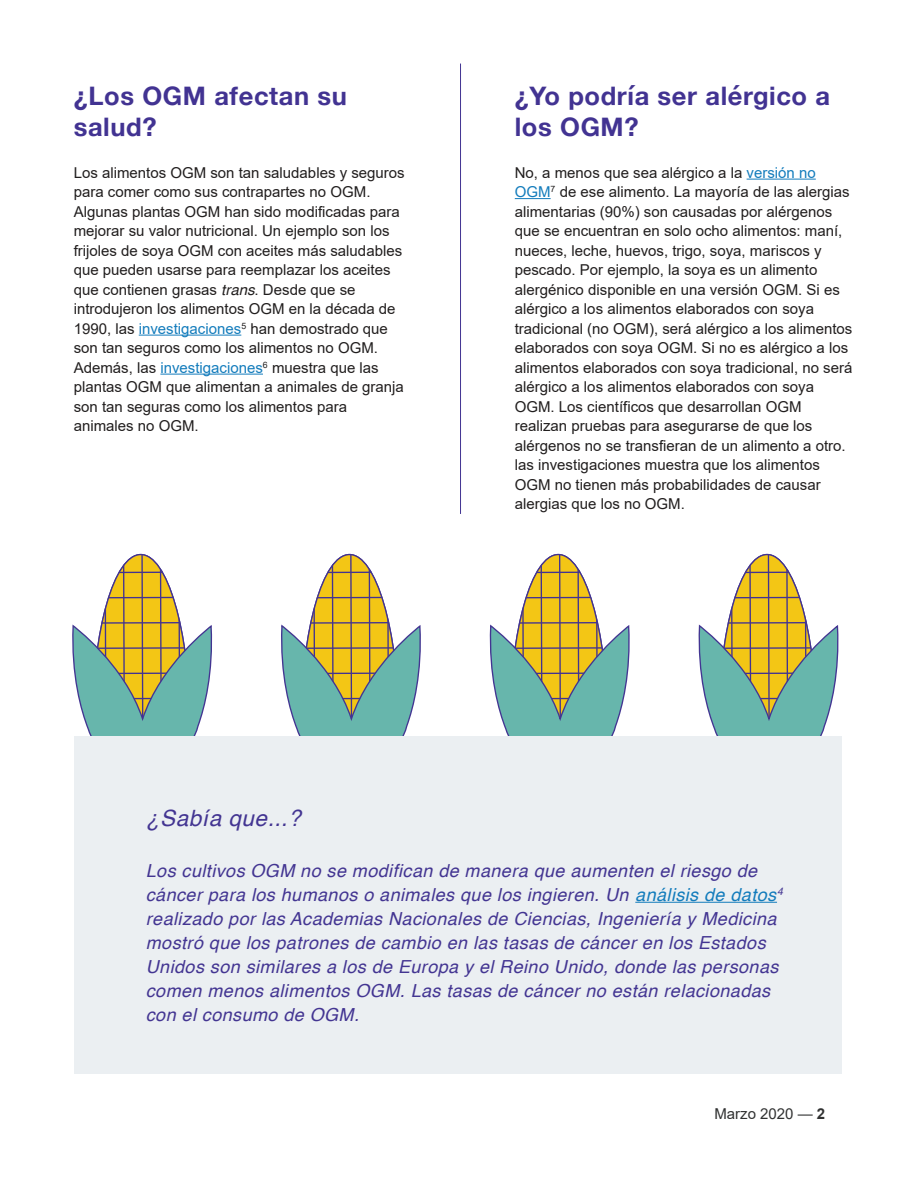
<style>
.page{position:relative;width:918px;height:1188px;background:#fff}
.page>*{position:absolute;margin:0;border:0;box-sizing:border-box;transform-origin:0 0}
.t1{font:700 25.5px/30.6px "Helvetica Neue";letter-spacing:.025em;color:#423392}
.t2{font:italic 22.5px "Helvetica";letter-spacing:.025em;color:#433592}
.t3{font:italic 18px/24px "Helvetica";letter-spacing:.025em;color:#433592}
.t4{font:15px/19.5px "Arial";color:#211e1e}
.t5{font:15px "Arial";color:#313232}
.s1{font-family:"Helvetica";font-style:italic}
.s2{color:#137cbc}
.s3{font-weight:700}
</style>
<div class="page">
<svg style="left:489px;top:553px;width:141px;height:183px"></svg>
<svg style="left:698px;top:553px;width:141px;height:183px"></svg>
<svg style="left:72px;top:553px;width:141px;height:183px"></svg>
<svg style="left:281px;top:553px;width:140px;height:183px"></svg>
<hr style="left:139px;top:335px;width:102px;height:1px;background:#137cbc">
<hr style="left:160px;top:374px;width:103px;height:1px;background:#137cbc">
<hr style="left:460px;top:64px;width:1px;height:450px;background:#433592">
<div style="left:74px;top:736px;width:767px;height:338px;background:#ebeff2"></div>
<hr style="left:635px;top:902px;width:142px;height:1px;background:#137cbc">
<hr style="left:747px;top:179px;width:69px;height:1px;background:#137cbc">
<hr style="left:515px;top:198px;width:36px;height:1px;background:#137cbc">
<h2 class="t1" style="left:74px;top:82px;width:275px">¿Los OGM afectan su salud?</h2>
<p class="t4" style="left:74px;top:163px;width:332px">Los alimentos OGM son tan saludables y seguros para comer como sus contrapartes no OGM.<br>Algunas plantas OGM han sido modificadas para mejorar su valor nutricional. Un ejemplo son los frijoles de soya OGM con aceites más saludables que pueden usarse para reemplazar los aceites que contienen grasas <span class="s1">trans</span>. Desde que se introdujeron los alimentos OGM en la década de 1990, las <span class="s2">investigaciones</span><sup>5</sup> han demostrado que son tan seguros como los alimentos no OGM.<br>Además, las <span class="s2">investigaciones</span><sup>6</sup> muestra que las plantas OGM que alimentan a animales de granja son tan seguras como los alimentos para animales no OGM.</p>
<h2 class="t1" style="left:515px;top:82px;width:317px">¿Yo podría ser alérgico a los OGM?</h2>
<p class="t4" style="left:515px;top:163px;width:339px">No, a menos que sea alérgico a la <span class="s2">versión no OGM</span><sup>7</sup> de ese alimento. La mayoría de las alergias alimentarias (90%) son causadas por alérgenos que se encuentran en solo ocho alimentos: maní, nueces, leche, huevos, trigo, soya, mariscos y pescado. Por ejemplo, la soya es un alimento alergénico disponible en una versión OGM. Si es alérgico a los alimentos elaborados con soya tradicional (no OGM), será alérgico a los alimentos elaborados con soya OGM. Si no es alérgico a los alimentos elaborados con soya tradicional, no será alérgico a los alimentos elaborados con soya OGM. Los científicos que desarrollan OGM realizan pruebas para asegurarse de que los alérgenos no se transfieran de un alimento a otro. las investigaciones muestra que los alimentos OGM no tienen más probabilidades de causar alergias que los no OGM.</p>
<p class="t2" style="left:146px;top:800px;width:156px">¿Sabía que...?</p>
<p class="t3" style="left:146px;top:859px;width:639px">Los cultivos OGM no se modifican de manera que aumenten el riesgo de cáncer para los humanos o animales que los ingieren. Un <span class="s2">análisis de datos</span><sup>4 </sup>realizado por las Academias Nacionales de Ciencias, Ingeniería y Medicina mostró que los patrones de cambio en las tasas de cáncer en los Estados Unidos son similares a los de Europa y el Reino Unido, donde las personas comen menos alimentos OGM. Las tasas de cáncer no están relacionadas con el consumo de OGM.</p>
<p class="t5" style="left:714px;top:1104px;width:112px">Marzo 2020 — <span class="s3">2</span></p>
</div>
